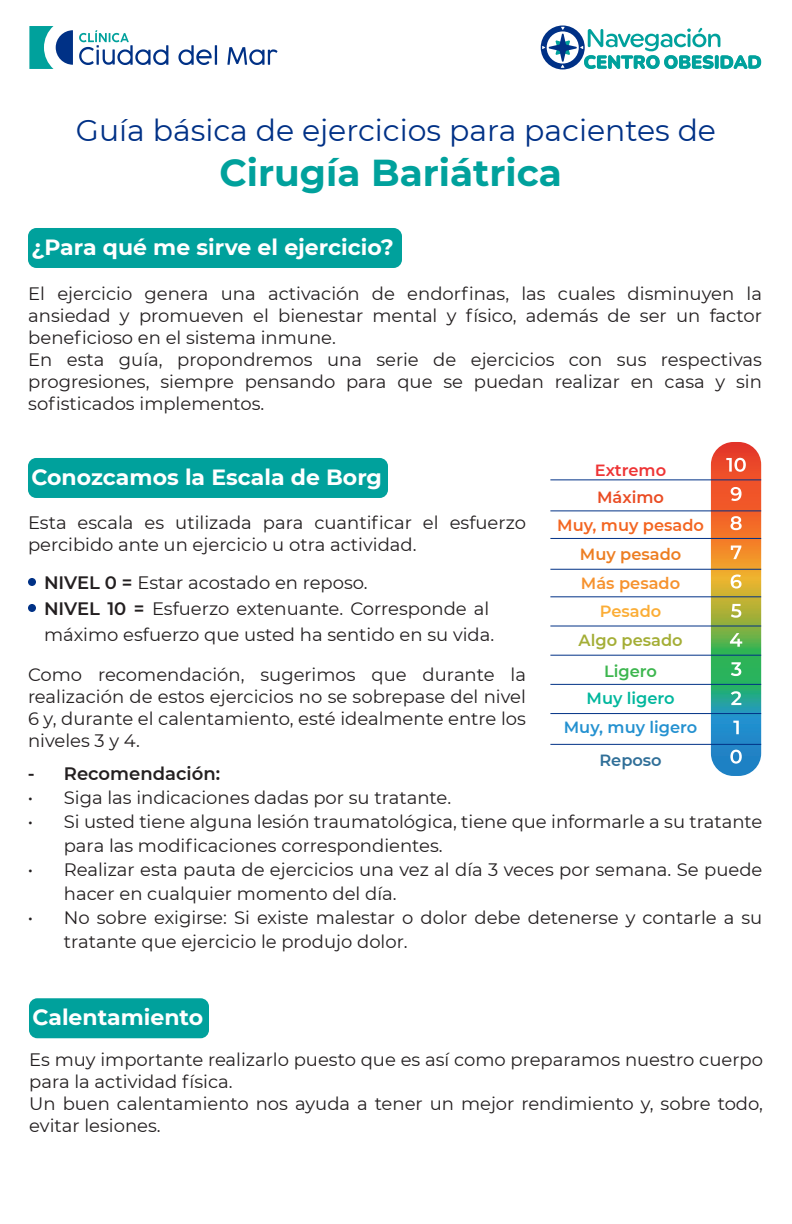
<style>
.page{position:relative;width:792px;height:1224px;background:#fff}
.page>*{position:absolute;margin:0;border:0;box-sizing:border-box;transform-origin:0 0}
.t1{font:700 37.4px "Montserrat";color:#00a19c}
.t2{font:30px "Montserrat";color:#003186}
.t3{font:700 22px "Montserrat";color:#fff}
.t4{font:18px/22px "Montserrat";color:#231f20}
.t5{font:600 18px "Montserrat";color:#231f20}
.t6{font:600 16.2px "Montserrat";color:#f36521}
.t7{font:600 16.2px "Montserrat";color:#2491d0}
.t8{font:600 16.2px "Montserrat";color:#a4ae36}
.t9{font:600 16.2px "Montserrat";color:#ed7e22}
.t10{font:600 16.2px "Montserrat";color:#f6922e}
.t11{font:600 16.2px "Montserrat";color:#00b79d}
.t12{font:600 16.2px "Montserrat";color:#ee3435}
.t13{font:600 16.2px "Montserrat";color:#ea4c23}
.t14{font:600 16.2px "Montserrat";color:#fbad36}
.t15{font:600 16.2px "Montserrat";color:#3db64f}
.t16{font:600 16.2px "Montserrat";color:#306f98}
.s1{font-weight:600}
</style>
<div class="page">
<div style="left:28px;top:228px;width:374px;height:40px;background:#00a19c;border-radius:8px"></div>
<svg style="left:29px;top:26px;width:44px;height:43px"></svg>
<svg style="left:178px;top:45px;width:39px;height:20px"></svg>
<svg style="left:227px;top:47px;width:50px;height:18px"></svg>
<svg style="left:79px;top:30px;width:89px;height:35px"></svg>
<svg style="left:541px;top:25px;width:220px;height:44px"></svg>
<div style="left:28px;top:458px;width:360px;height:40px;background:#00a19c;border-radius:8px"></div>
<div style="left:29px;top:998px;width:180px;height:40px;background:#00a19c;border-radius:8px"></div>
<svg style="left:711px;top:442px;width:50px;height:334px;background:#989365"></svg>
<hr style="left:550px;top:479px;width:211px;height:1px;background:#003186">
<hr style="left:550px;top:510px;width:211px;height:1px;background:#003186">
<hr style="left:550px;top:538px;width:211px;height:1px;background:#003186">
<hr style="left:550px;top:569px;width:211px;height:1px;background:#003186">
<hr style="left:550px;top:596px;width:211px;height:1px;background:#003186">
<hr style="left:550px;top:626px;width:211px;height:1px;background:#003186">
<hr style="left:550px;top:655px;width:211px;height:1px;background:#003186">
<hr style="left:550px;top:684px;width:211px;height:1px;background:#003186">
<hr style="left:550px;top:713px;width:211px;height:1px;background:#003186">
<hr style="left:550px;top:744px;width:211px;height:1px;background:#003186">
<div style="left:28px;top:578px;width:8px;height:8px;background:#003186;border-radius:50%"></div>
<div style="left:28px;top:604px;width:8px;height:8px;background:#003186;border-radius:50%"></div>
<h2 class="t2" style="left:76px;top:109px;width:642px">Guía básica de ejercicios para pacientes de</h2>
<h1 class="t1" style="left:219px;top:145px;width:344px">Cirugía Bariátrica</h1>
<p class="t3" style="left:31px;top:231px;width:364px">¿Para qué me sirve el ejercicio?</p>
<p class="t4" style="left:28px;top:282px;width:735px">El ejercicio genera una activación de endorfinas, las cuales disminuyen la ansiedad y promueven el bienestar mental y físico, además de ser un factor beneficioso en el sistema inmune.<br>En esta guía, propondremos una serie de ejercicios con sus respectivas progresiones, siempre pensando para que se puedan realizar en casa y sin sofisticados implementos.</p>
<p class="t3" style="left:31px;top:461px;width:352px">Conozcamos la Escala de Borg</p>
<p class="t4" style="left:28px;top:511px;width:500px">Esta escala es utilizada para cuantificar el esfuerzo percibido ante un ejercicio u otra actividad.</p>
<p class="t12" style="left:595px;top:458px;width:73px">Extremo</p>
<p class="t13" style="left:597px;top:486px;width:68px">Máximo</p>
<p class="t6" style="left:557px;top:514px;width:148px">Muy, muy pesado</p>
<p class="t9" style="left:580px;top:543px;width:103px">Muy pesado</p>
<p class="t4" style="left:44px;top:569px;width:452px;line-height:26px"><span class="s1">NIVEL 0 =</span> Estar acostado en reposo.<br><span class="s1">NIVEL 10 =</span> Esfuerzo extenuante. Corresponde al máximo esfuerzo que usted ha sentido en su vida.</p>
<p class="t10" style="left:581px;top:572px;width:101px">Más pesado</p>
<p class="t14" style="left:600px;top:599px;width:63px">Pesado</p>
<p class="t8" style="left:579px;top:629px;width:106px">Algo pesado</p>
<p class="t15" style="left:604px;top:659px;width:54px">Ligero</p>
<p class="t11" style="left:587px;top:687px;width:90px">Muy ligero</p>
<p class="t7" style="left:564px;top:716px;width:135px">Muy, muy ligero</p>
<p class="t16" style="left:599px;top:749px;width:64px">Reposo</p>
<p class="t4" style="left:28px;top:663px;width:500px;text-align:justify">Como recomendación, sugerimos que durante la realización de estos ejercicios no se sobrepase del nivel 6 y, durante el calentamiento, esté idealmente entre los niveles 3 y 4.</p>
<p class="t5" style="left:28px;top:761px;width:194px">- Recomendación:</p>
<p class="t4" style="left:28px;top:786px;width:425px">• Siga las indicaciones dadas por su tratante.</p>
<p class="t4" style="left:64px;top:809px;width:700px;line-height:24px;text-indent:-36px">• Si usted tiene alguna lesión traumatológica, tiene que informarle a su tratante para las modificaciones correspondientes.</p>
<p class="t4" style="left:64px;top:857px;width:700px;line-height:24px;text-indent:-36px">• Realizar esta pauta de ejercicios una vez al día 3 veces por semana. Se puede hacer en cualquier momento del día.</p>
<p class="t4" style="left:64px;top:905px;width:700px;line-height:24px;text-indent:-36px">• No sobre exigirse: Si existe malestar o dolor debe detenerse y contarle a su tratante que ejercicio le produjo dolor.</p>
<p class="t3" style="left:32px;top:1001px;width:172px">Calentamiento</p>
<p class="t4" style="left:29px;top:1048px;width:735px">Es muy importante realizarlo puesto que es así como preparamos nuestro cuerpo para la actividad física.<br>Un buen calentamiento nos ayuda a tener un mejor rendimiento y, sobre todo, evitar lesiones.</p>
</div>
